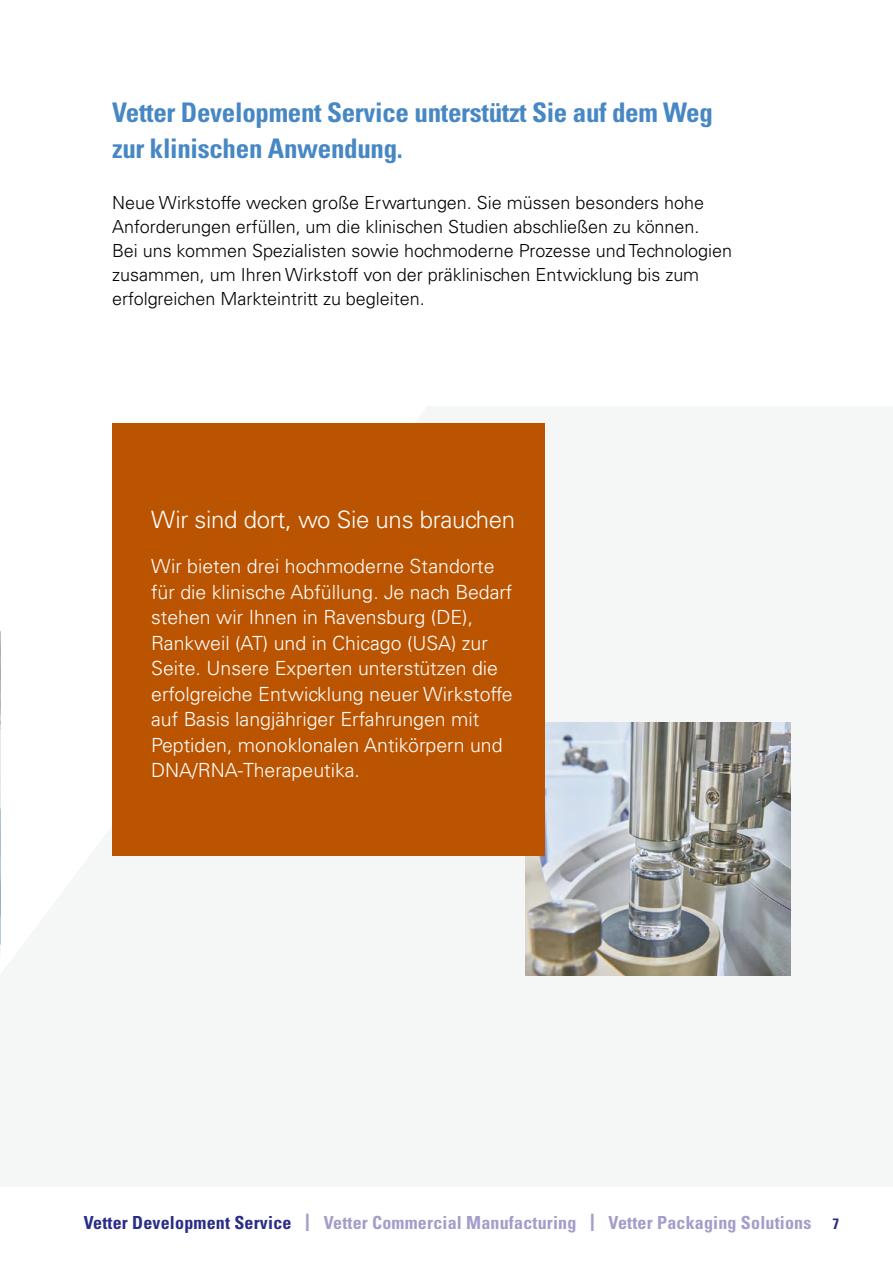
<style>
.page{position:relative;width:893px;height:1263px;background:#fff}
.page>*{position:absolute;margin:0;border:0;box-sizing:border-box;transform-origin:0 0}
.t1{font:700 condensed 27px/36px "Univers LT Std";letter-spacing:-.01em;color:#4687c4}
.t2{font:300 24px "Univers LT Std";letter-spacing:-.01em;color:#fff}
.t3{font:300 19.5px/25.5px "Univers LT Std";color:#fff}
.t4{font:300 18px/24px "Univers LT Std";color:#000}
.t5{font:700 condensed 18px "Univers LT Std";letter-spacing:.01em;color:#a39dca}
.t6{font:700 condensed 15px "Univers LT Std";color:#292d88}
.s1{color:#292d88}
.s2{font-weight:400;font-stretch:normal;font-size:24px}
</style>
<div class="page">
<img style="left:525px;top:722px;width:265px;height:254px">
<div style="left:112px;top:424px;width:432px;height:432px;background:#ba5400"></div>
<svg style="left:0;top:631px;width:1px;height:322px"></svg>
<h1 class="t1" style="left:112px;top:95px;width:602px">Vetter Development Service unterstützt Sie auf dem Weg zur klinischen Anwendung.</h1>
<p class="t4" style="left:112px;top:191px;width:621px">Neue Wirkstoffe wecken große Erwartungen. Sie müssen besonders hohe Anforderungen erfüllen, um die klinischen Studien abschließen zu können.<br>Bei uns kommen Spezialisten sowie hochmoderne Prozesse und Technologien zusammen, um Ihren Wirkstoff von der präklinischen Entwicklung bis zum erfolgreichen Markteintritt zu begleiten.</p>
<p class="t2" style="left:151px;top:505px;width:366px">Wir sind dort, wo Sie uns brauchen</p>
<p class="t3" style="left:151px;top:554px;width:363px">Wir bieten drei hochmoderne Standorte für die klinische Abfüllung. Je nach Bedarf stehen wir Ihnen in Ravensburg (DE), Rankweil (AT) und in Chicago (USA) zur Seite. Unsere Experten unterstützen die erfolgreiche Entwicklung neuer Wirkstoffe auf Basis langjähriger Erfahrungen mit Peptiden, monoklonalen Antikörpern und DNA/RNA-Therapeutika.</p>
<p class="t5" style="left:84px;top:1212px;width:729px"><span class="s1">Vetter Development Service</span> <span class="s2">I</span> Vetter Commercial Manufacturing <span class="s2">I</span> Vetter Packaging Solutions</p>
<p class="t6" style="left:832px;top:1215px;width:8px">7</p>
</div>
